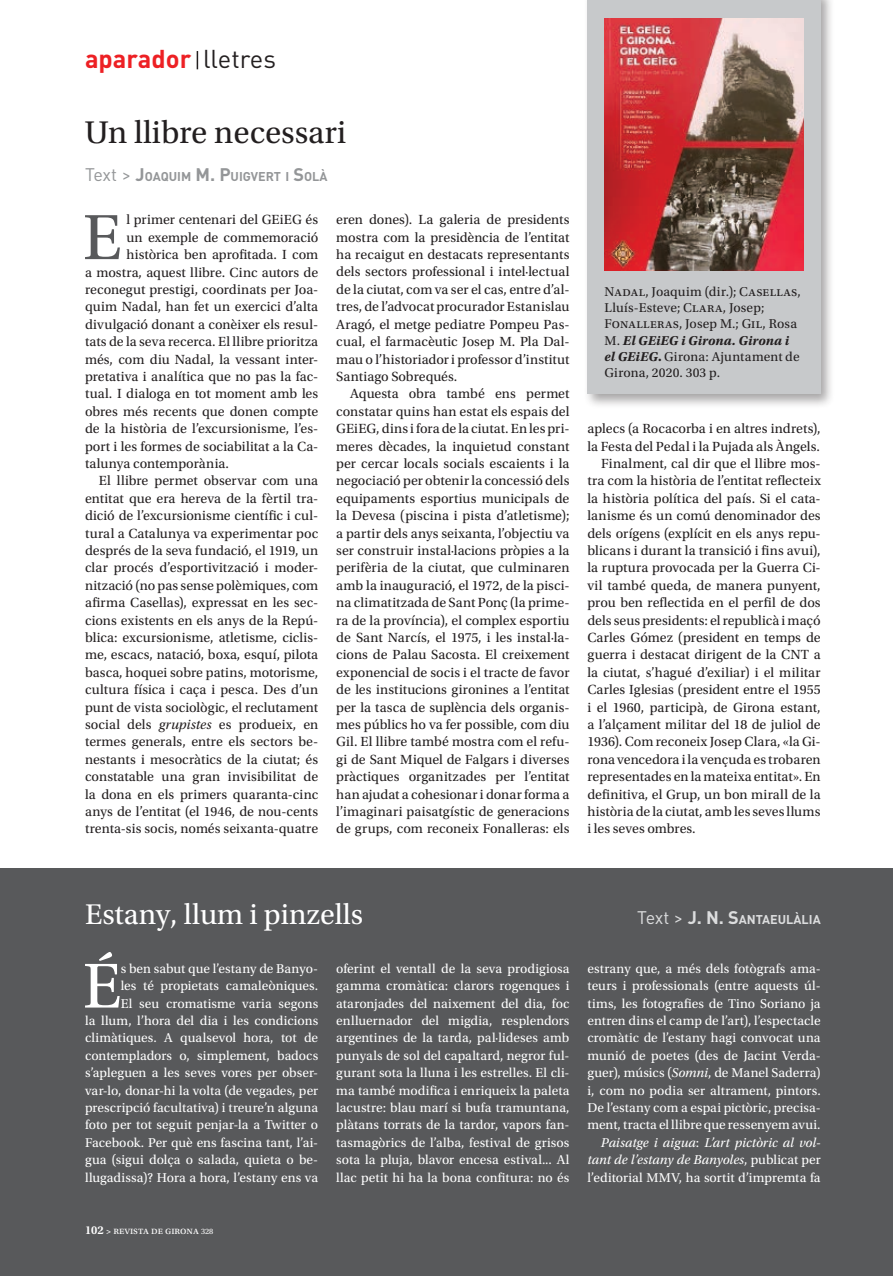
<style>
.page{position:relative;width:893px;height:1276px;background:#fff}
.page>*{position:absolute;margin:0;border:0;box-sizing:border-box;transform-origin:0 0}
.t1{font:67.2px "Utopia Std";color:#58595b}
.t2{font:66.75px "Utopia Std";color:#fff}
.t3{font:33px "Utopia Std";color:#231f20}
.t4{font:30px "Utopia Std";color:#fff}
.t5{font:700 25.5px "DIN Pro";color:#ed2024}
.t6{font:13.95px/17.4px "Utopia Std";letter-spacing:-.005em;color:#231f20;text-align:justify}
.t7{font:13.5px/17.4px "Utopia Std";letter-spacing:-.005em;color:#fff;text-align:right}
.t8{font:13.5px/16.2px "Utopia Std";letter-spacing:.015em;color:#231f20}
.t9{font:700 12.6px "DIN Pro";color:#949698}
.t10{font:700 12.6px "DIN Pro";color:#dcddde}
.t11{font:10.5px "Utopia Std";color:#fff}
.s1{font-weight:400;color:#231f20}
.s2{font-weight:400;font-size:18px}
.s3{font-size:18px}
.s4{font-style:italic}
.s5{font-weight:700;font-style:italic}
.s6{font-weight:700}
.s7{font-weight:600;font-size:12px}
.s8{font-weight:600;font-size:9px}
.s9{font-size:8.25px}
</style>
<div class="page">
<div style="left:0;top:867px;width:893px;height:409px;background:#58595b"></div>
<svg style="left:197px;top:51px;width:1px;height:18px"></svg>
<div style="left:584px;top:0;width:251px;height:409px;background:#231f20;opacity:.4"></div>
<div style="left:587px;top:0;width:234px;height:393px;background:#c7c9cb"></div>
<img style="left:604px;top:18px;width:200px;height:253px">
<h3 class="t5" style="left:85px;top:38px;width:192px">aparador <span class="s1">lletres</span></h3>
<h3 class="t3" style="left:85px;top:115px;width:263px">Un llibre necessari</h3>
<p class="t9" style="left:85px;top:166px;width:244px"><span class="s2">Text</span> <span class="s2">&gt;</span> <span class="s3">J</span>OAQUIM <span class="s3">M. P</span>UIGVERT I <span class="s3">S</span>OLÀ</p>
<h1 class="t1" style="left:83px;top:201px;width:40px">E</h1>
<p class="t6" style="left:126px;top:211px;width:193px">l primer centenari del GEiEG és</p>
<p class="t6" style="left:126px;top:229px;width:193px">un exemple de commemoració</p>
<p class="t6" style="left:126px;top:246px;width:193px">històrica ben aprofitada. I com</p>
<p class="t6" style="left:85px;top:263px;width:235px">a mostra, aquest llibre. Cinc autors de</p>
<p class="t6" style="left:85px;top:281px;width:235px">reconegut prestigi, coordinats per Joa-</p>
<p class="t6" style="left:85px;top:298px;width:235px">quim Nadal, han fet un exercici d’alta</p>
<p class="t6" style="left:85px;top:316px;width:235px">divulgació donant a conèixer els resul-</p>
<p class="t6" style="left:85px;top:333px;width:235px">tats de la seva recerca. El llibre prioritza</p>
<p class="t6" style="left:85px;top:350px;width:235px">més, com diu Nadal, la vessant inter-</p>
<p class="t6" style="left:85px;top:368px;width:235px">pretativa i analítica que no pas la fac-</p>
<p class="t6" style="left:85px;top:385px;width:235px">tual. I dialoga en tot moment amb les</p>
<p class="t6" style="left:85px;top:403px;width:235px">obres més recents que donen compte</p>
<p class="t6" style="left:85px;top:420px;width:235px">de la història de l’excursionisme, l’es-</p>
<p class="t6" style="left:85px;top:437px;width:235px">port i les formes de sociabilitat a la Ca-</p>
<p class="t6" style="left:85px;top:455px;width:146px">talunya contemporània.</p>
<p class="t6" style="left:99px;top:472px;width:221px">El llibre permet observar com una</p>
<p class="t6" style="left:85px;top:490px;width:235px">entitat que era hereva de la fèrtil tra-</p>
<p class="t6" style="left:85px;top:507px;width:235px">dició de l’excursionisme científic i cul-</p>
<p class="t6" style="left:85px;top:524px;width:235px">tural a Catalunya va experimentar poc</p>
<p class="t6" style="left:85px;top:542px;width:235px">després de la seva fundació, el 1919, un</p>
<p class="t6" style="left:85px;top:559px;width:235px">clar procés d’esportivització i moder-</p>
<p class="t6" style="left:85px;top:577px;width:235px">nització (no pas sense polèmiques, com</p>
<p class="t6" style="left:85px;top:594px;width:235px">afirma Casellas), expressat en les sec-</p>
<p class="t6" style="left:85px;top:611px;width:235px">cions existents en els anys de la Repú-</p>
<p class="t6" style="left:85px;top:629px;width:235px">blica: excursionisme, atletisme, ciclis-</p>
<p class="t6" style="left:85px;top:646px;width:235px">me, escacs, natació, boxa, esquí, pilota</p>
<p class="t6" style="left:85px;top:664px;width:235px">basca, hoquei sobre patins, motorisme,</p>
<p class="t6" style="left:85px;top:681px;width:235px">cultura física i caça i pesca. Des d’un</p>
<p class="t6" style="left:85px;top:698px;width:235px">punt de vista sociològic, el reclutament</p>
<p class="t6" style="left:85px;top:716px;width:235px">social dels <span class="s4">grupistes</span> es produeix, en</p>
<p class="t6" style="left:85px;top:733px;width:235px">termes generals, entre els sectors be-</p>
<p class="t6" style="left:85px;top:751px;width:235px">nestants i mesocràtics de la ciutat; és</p>
<p class="t6" style="left:85px;top:768px;width:235px">constatable una gran invisibilitat de</p>
<p class="t6" style="left:85px;top:785px;width:235px">la dona en els primers quaranta-cinc</p>
<p class="t6" style="left:85px;top:803px;width:235px">anys de l’entitat (el 1946, de nou-cents</p>
<p class="t6" style="left:85px;top:820px;width:235px">trenta-sis socis, només seixanta-quatre</p>
<p class="t6" style="left:336px;top:211px;width:235px">eren dones). La galeria de presidents mostra com la presidència de l’entitat ha recaigut en destacats representants dels sectors professional i intel·lectual de la ciutat, com va ser el cas, entre d’al&shy;tres, de l’advocat procurador Estanislau Aragó, el metge pediatre Pompeu Pas&shy;cual, el farmacèutic Josep M. Pla Dal&shy;mau o l’historiador i professor d’institut Santiago Sobrequés.</p>
<p class="t6" style="left:336px;top:385px;width:235px;text-indent:14px">Aquesta obra també ens permet constatar quins han estat els espais del GEiEG, dins i fora de la ciutat. En les pri&shy;meres dècades, la inquietud constant per cercar locals socials escaients i la negociació per obtenir la concessió dels equipaments esportius municipals de la Devesa (piscina i pista d’atletisme); a partir dels anys seixanta, l’objectiu va ser construir instal·lacions pròpies a la perifèria de la ciutat, que culminaren amb la inauguració, el 1972, de la pisci&shy;na climatitzada de Sant Ponç (la prime&shy;ra de la província), el complex esportiu de Sant Narcís, el 1975, i les instal·la&shy;cions de Palau Sacosta. El creixement exponencial de socis i el tracte de favor de les institucions gironines a l’entitat per la tasca de suplència dels organis&shy;mes públics ho va fer possible, com diu Gil. El llibre també mostra com el refu&shy;gi de Sant Miquel de Falgars i diverses pràctiques organitzades per l’entitat han ajudat a cohesionar i donar forma a l’imaginari paisatgístic de generacions de grups, com reconeix Fonalleras: els</p>
<p class="t8" style="left:605px;top:284px;width:198px">Nadal, Joaquim (dir.); Casellas,<br>Lluís-Esteve; Clara, Josep;<br>Fonalleras, Josep M.; Gil, Rosa<br>M. <span class="s5">El GEiEG i Girona. Girona i el GEiEG</span><span class="s6">.</span> Girona: Ajuntament de<br>Girona, 2020. 303 p.</p>
<p class="t6" style="left:587px;top:420px;width:235px">aplecs (a Rocacorba i en altres indrets),</p>
<p class="t6" style="left:587px;top:437px;width:234px">la Festa del Pedal i la Pujada als Àngels.</p>
<p class="t6" style="left:601px;top:455px;width:221px">Finalment, cal dir que el llibre mos-</p>
<p class="t6" style="left:587px;top:472px;width:235px">tra com la història de l’entitat reflecteix</p>
<p class="t6" style="left:587px;top:490px;width:235px">la història política del país. Si el cata-</p>
<p class="t6" style="left:587px;top:507px;width:235px">lanisme és un comú denominador des</p>
<p class="t6" style="left:587px;top:524px;width:235px">dels orígens (explícit en els anys repu-</p>
<p class="t6" style="left:587px;top:542px;width:235px">blicans i durant la transició i fins avui),</p>
<p class="t6" style="left:587px;top:559px;width:235px">la ruptura provocada per la Guerra Ci-</p>
<p class="t6" style="left:587px;top:577px;width:235px">vil també queda, de manera punyent,</p>
<p class="t6" style="left:587px;top:594px;width:235px">prou ben reflectida en el perfil de dos</p>
<p class="t6" style="left:587px;top:611px;width:235px">dels seus presidents: el republicà i maçó</p>
<p class="t6" style="left:587px;top:629px;width:235px">Carles Gómez (president en temps de</p>
<p class="t6" style="left:587px;top:646px;width:235px">guerra i destacat dirigent de la CNT a</p>
<p class="t6" style="left:587px;top:664px;width:235px">la ciutat, s’hagué d’exiliar) i el militar</p>
<p class="t6" style="left:587px;top:681px;width:235px">Carles Iglesias (president entre el 1955</p>
<p class="t6" style="left:587px;top:698px;width:235px">i el 1960, participà, de Girona estant,</p>
<p class="t6" style="left:587px;top:716px;width:235px">a l’alçament militar del 18 de juliol de</p>
<p class="t6" style="left:587px;top:733px;width:235px">1936). Com reconeix Josep Clara, «la Gi-</p>
<p class="t6" style="left:587px;top:751px;width:235px">rona vencedora i la vençuda es trobaren</p>
<p class="t6" style="left:587px;top:768px;width:235px">representades en la mateixa entitat». En</p>
<p class="t6" style="left:587px;top:785px;width:235px">definitiva, el Grup, un bon mirall de la</p>
<p class="t6" style="left:587px;top:803px;width:235px">història de la ciutat, amb les seves llums</p>
<p class="t6" style="left:587px;top:820px;width:110px">i les seves ombres.</p>
<h3 class="t4" style="left:85px;top:898px;width:280px">Estany, llum i pinzells</h3>
<p class="t10" style="left:637px;top:909px;width:185px"><span class="s2">Text &gt;</span> <span class="s3">J. N . S</span>ANTAEULÀLIA</p>
<h2 class="t2" style="left:83px;top:950px;width:40px">É</h2>
<p class="t7" style="left:85px;top:960px;width:235px">s ben sabut que l’estany de Banyo-<br>les té propietats camaleòniques.<br>El seu cromatisme varia segons<br>la llum, l’hora del dia i les condicions climàtiques. A qualsevol hora, tot de contempladors o, simplement, badocs s’apleguen a les seves vores per obser&shy;var-lo, donar-hi la volta (de vegades, per prescripció facultativa) i treure’n alguna foto per tot seguit penjar-la a Twitter o Facebook. Per què ens fascina tant, l’ai&shy;gua (sigui dolça o salada, quieta o be&shy;llugadissa)? Hora a hora, l’estany ens va</p>
<p class="t7" style="left:587px;top:960px;width:235px">estrany que, a més dels fotògrafs ama&shy;teurs i professionals (entre aquests úl&shy;tims, les fotografies de Tino Soriano ja entren dins el camp de l’art), l’espectacle cromàtic de l’estany hagi convocat una munió de poetes (des de Jacint Verda&shy;guer), músics (<span class="s4">Somni</span>, de Manel Saderra) i, com no podia ser altrament, pintors.<br>De l’estany com a espai pictòric, precisa&shy;ment, tracta el llibre que ressenyem avui.<br><span class="s4">Paisatge i aigua</span>: <span class="s4">L’art pictòric al vol&shy;tant de l’estany de Banyoles</span>, publicat per l’editorial MMV, ha sortit d’impremta fa</p>
<p class="t7" style="left:336px;top:960px;width:235px;text-align:justify">oferint el ventall de la seva prodigiosa gamma cromàtica: clarors rogenques i ataronjades del naixement del dia, foc enlluernador del migdia, resplendors argentines de la tarda, pal·lideses amb punyals de sol del capaltard, negror ful&shy;gurant sota la lluna i les estrelles. El cli&shy;ma també modifica i enriqueix la paleta lacustre: blau marí si bufa tramuntana, plàtans torrats de la tardor, vapors fan&shy;tasmagòrics de l’alba, festival de grisos sota la pluja, blavor encesa estival... Al llac petit hi ha la bona confitura: no és</p>
<p class="t11" style="left:85px;top:1224px;width:130px"><span class="s7">102</span> <span class="s8">&gt;</span> revista de girona <span class="s9">328</span></p>
</div>
